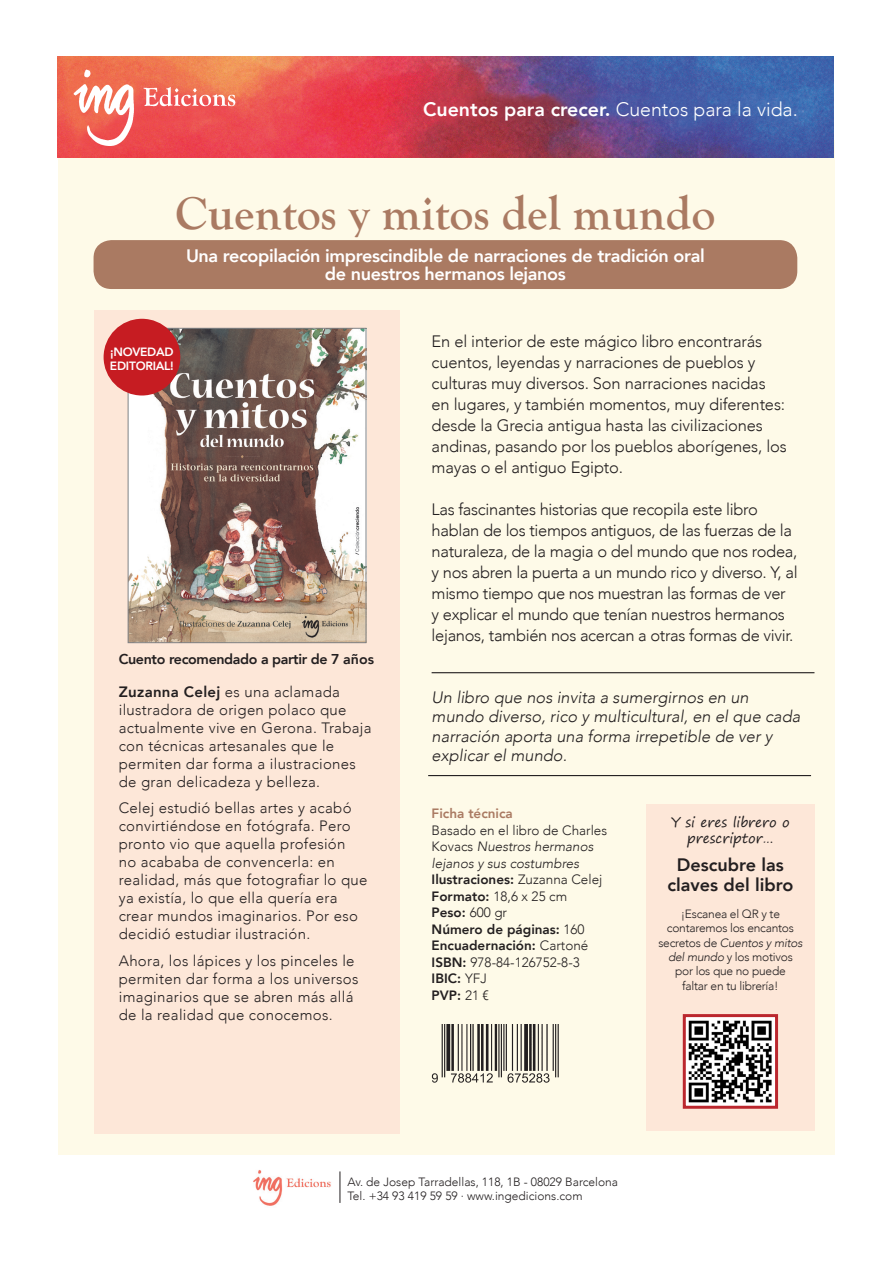
<style>
.page{position:relative;width:893px;height:1263px;background:#fff}
.page>*{position:absolute;margin:0;border:0;box-sizing:border-box;transform-origin:0 0}
.t1{font:700 48px "Goudy Old Style T";color:#aa7a62}
.t2{font:800 19.5px "Avenir";color:#fff}
.t3{font:800 18px "Avenir";letter-spacing:-.02em;color:#fff}
.t4{font:800 18px/19.5px "Avenir";color:#231f20;text-align:center}
.t5{font:300 16.5px/21px "Avenir";letter-spacing:-.02em;color:#231f20}
.t6{font:italic 300 16.5px/19.5px "Avenir";color:#231f20}
.t7{font:300 15px/18px "Avenir";letter-spacing:.02em;color:#231f20}
.t8{font:800 14.25px "Avenir";letter-spacing:-.025em;color:#231f20}
.t9{font:800 13.5px "Avenir";color:#231f20}
.t10{font:italic 300 13.5px/16.5px "Avenir";color:#231f20}
.t11{font:300 13.5px "Avenir";color:#231f20}
.t12{font:13.5px/16.2px "Segoe Print";color:#231f20;text-align:center}
.t13{font:800 13.5px "Avenir";color:#aa7a62}
.t14{font:300 12px/14.4px "Avenir";letter-spacing:-.02em;color:#231f20;text-align:center}
.t15{font:300 12px "Avenir";color:#231f20}
.t16{font:800 12px/13.5px "Avenir";letter-spacing:-.02em;color:#fff}
.s1{font-weight:300}
.s2{font-weight:800}
.s3{font-style:normal}
.s4{font-style:italic}
</style>
<div class="page">
<div style="left:58px;top:140px;width:776px;height:1014px;background:#fefae8"></div>
<div style="left:94px;top:310px;width:306px;height:824px;background:#fde7d8"></div>
<img style="left:57px;top:57px;width:776px;height:101px">
<img style="left:67px;top:63px;width:171px;height:89px">
<img style="left:130px;top:330px;width:234px;height:311px">
<div style="left:128px;top:328px;width:238px;height:315px;border:1px solid #808285"></div>
<div style="left:94px;top:240px;width:703px;height:49px;background:#aa7a62;border-radius:18px"></div>
<hr style="left:432px;top:672px;width:382px;height:1px;background:#231f20">
<hr style="left:428px;top:775px;width:383px;height:1px;background:#231f20">
<img style="left:431px;top:1025px;width:128px;height:58px">
<img style="left:253px;top:1170px;width:78px;height:36px">
<hr style="left:340px;top:1171px;width:1px;height:32px;background:#231f20">
<div style="left:104px;top:319px;width:76px;height:76px;background:#c61c22;border-radius:50%"></div>
<div style="left:646px;top:805px;width:168px;height:326px;background:#fde7d8"></div>
<img style="left:687px;top:1018px;width:87px;height:87px">
<div style="left:683px;top:1014px;width:95px;height:95px;border:3px solid #bb272e"></div>
<p class="t2" style="left:423px;top:94px;width:376px">Cuentos para crecer. <span class="s1">Cuentos para la vida.</span></p>
<p class="t1" style="left:175px;top:187px;width:542px">Cuentos y mitos del mundo</p>
<p class="t3" style="left:186px;top:242px;width:520px">Una recopilación imprescindible de narraciones de tradición oral</p>
<p class="t3" style="left:325px;top:260px;width:242px">de nuestros hermanos lejanos</p>
<p class="t16" style="left:110px;top:346px;width:65px">¡NOVEDAD<br>EDITORIAL!</p>
<p class="t8" style="left:119px;top:647px;width:257px">Cuento recomendado a partir de 7 años</p>
<p class="t7" style="left:119px;top:683px;width:254px"><span class="s2">Zuzanna Celej</span> es una aclamada ilustradora de origen polaco que actualmente vive en Gerona. Trabaja con técnicas artesanales que le permiten dar forma a ilustraciones de gran delicadeza y belleza.</p>
<p class="t7" style="left:119px;top:799px;width:250px">Celej estudió bellas artes y acabó convirtiéndose en fotógrafa. Pero pronto vio que aquella profesión<br>no acababa de convencerla: en realidad, más que fotografiar lo que ya existía, lo que ella quería era crear mundos imaginarios. Por eso decidió estudiar ilustración.</p>
<p class="t7" style="left:119px;top:952px;width:241px">Ahora, los lápices y los pinceles le permiten dar forma a los universos imaginarios que se abren más allá de la realidad que conocemos.</p>
<p class="t5" style="left:432px;top:331px;width:357px">En el interior de este mágico libro encontrarás cuentos, leyendas y narraciones de pueblos y culturas muy diversos. Son narraciones nacidas en lugares, y también momentos, muy diferentes: desde la Grecia antigua hasta las civilizaciones andinas, pasando por los pueblos aborígenes, los mayas o el antiguo Egipto.</p>
<p class="t5" style="left:432px;top:499px;width:368px">Las fascinantes historias que recopila este libro hablan de los tiempos antiguos, de las fuerzas de la naturaleza, de la magia o del mundo que nos rodea, y nos abren la puerta a un mundo rico y diverso. Y, al mismo tiempo que nos muestran las formas de ver<br>y explicar el mundo que tenían nuestros hermanos lejanos, también nos acercan a otras formas de vivir.</p>
<p class="t6" style="left:432px;top:687px;width:370px">Un libro que nos invita a sumergirnos en un mundo diverso, rico y multicultural, en el que cada narración aporta una forma irrepetible de ver y explicar el mundo.</p>
<p class="t13" style="left:432px;top:803px;width:83px">Ficha técnica</p>
<p class="t10" style="left:432px;top:822px;width:177px"><span class="s3">Basado en el libro de Charles<br>Kovacs</span> Nuestros hermanos lejanos y sus costumbres</p>
<p class="t9" style="left:432px;top:869px;width:172px">Ilustraciones: <span class="s1">Zuzanna Celej</span></p>
<p class="t11" style="left:432px;top:888px;width:137px"><span class="s2">Formato:</span> 18,6 x 25 cm</p>
<p class="t9" style="left:432px;top:902px;width:77px">Peso: <span class="s1">600 gr</span></p>
<p class="t9" style="left:432px;top:918px;width:154px">Número de páginas: <span class="s1">160</span></p>
<p class="t9" style="left:432px;top:935px;width:158px">Encuadernación: <span class="s1">Cartoné</span></p>
<p class="t11" style="left:432px;top:954px;width:150px"><span class="s2">ISBN:</span> 978-84-126752-8-3</p>
<p class="t9" style="left:432px;top:968px;width:57px">IBIC: <span class="s1">YFJ</span></p>
<p class="t9" style="left:432px;top:984px;width:59px">PVP: <span class="s1">21 €</span></p>
<p class="t12" style="left:671px;top:814px;width:120px">Y si eres librero o prescriptor…</p>
<p class="t4" style="left:667px;top:855px;width:128px">Descubre las claves del libro</p>
<p class="t14" style="left:658px;top:906px;width:146px">¡Escanea el QR y te contaremos los encantos secretos de <span class="s4">Cuentos y mitos del mundo</span> y los motivos</p>
<p class="t14" style="left:675px;top:964px;width:112px">por los que no puede</p>
<p class="t14" style="left:682px;top:978px;width:98px">faltar en tu librería!</p>
<p class="t15" style="left:347px;top:1175px;width:272px">Av. de Josep Tarradellas, 118, 1B - 08029 Barcelona</p>
<p class="t15" style="left:347px;top:1189px;width:237px">Tel. +34 93 419 59 59 · www.ingedicions.com</p>
</div>
